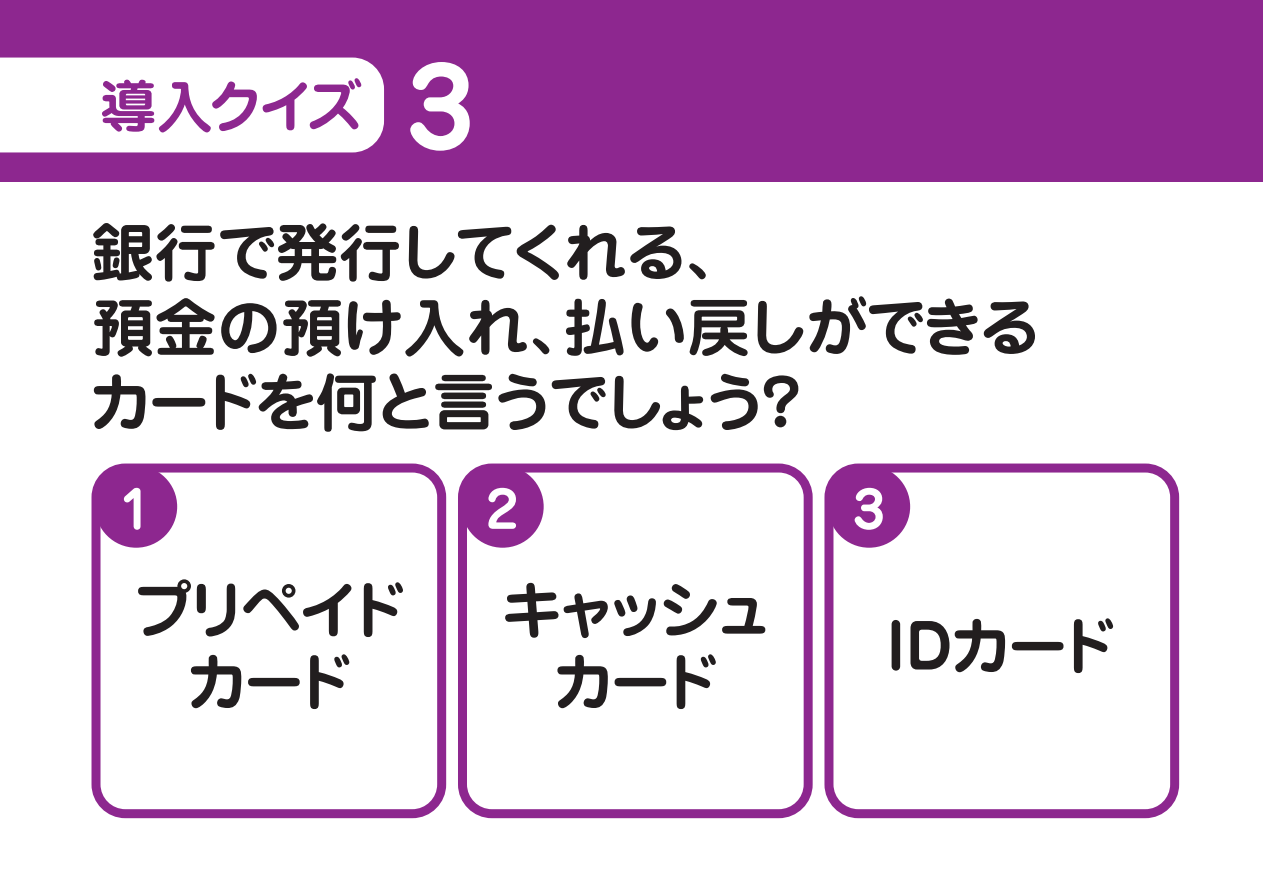
<style>
.page{position:relative;width:1263px;height:893px;background:#fff}
.page>*{position:absolute;margin:0;border:0;box-sizing:border-box;transform-origin:0 0}
.t1{font:700 107.55px "Jun 501 Pro";color:#fff}
.t2{font:700 63px/75px "Jun 501 Pro";letter-spacing:-.075em;color:#221e1f}
.t3{font:700 61.5px/72px "Jun 501 Pro";letter-spacing:-.12em;color:#221e1f;text-align:center}
.t4{font:700 56.25px "Jun 501 Pro";letter-spacing:-.1em;color:#8d278f}
.t5{font:700 50.85px "Jun 501 Pro";color:#fff}
</style>
<div class="page">
<div style="left:824px;top:463px;width:355px;height:355px;border:9px solid #8d278f;border-radius:29px"></div>
<div style="left:0;top:0;width:1263px;height:182px;background:#8d278f"></div>
<div style="left:0;top:58px;width:384px;height:94px;background:#fff"></div>
<div style="left:92px;top:463px;width:354px;height:355px;border:9px solid #8d278f;border-radius:29px"></div>
<div style="left:458px;top:463px;width:355px;height:355px;border:9px solid #8d278f;border-radius:29px"></div>
<div style="left:95px;top:466px;width:82px;height:82px;background:#8d278f;border-radius:50%"></div>
<div style="left:462px;top:466px;width:82px;height:82px;background:#8d278f;border-radius:50%"></div>
<div style="left:828px;top:466px;width:82px;height:82px;background:#8d278f;border-radius:50%"></div>
<p class="t4" style="left:100px;top:62px;width:263px">導入クイズ</p>
<h1 class="t1" style="left:406px;top:23px;width:69px">3</h1>
<p class="t2" style="left:89px;top:209px;width:953px">銀行で発行してくれる、<br>預金の預け入れ、払い戻しができるカードを何と言うでしょう？</p>
<p class="t5" style="left:120px;top:469px;width:34px">1</p>
<p class="t5" style="left:486px;top:469px;width:34px">2</p>
<p class="t5" style="left:853px;top:469px;width:34px">3</p>
<p class="t3" style="left:131px;top:568px;width:279px">プリペイドカード</p>
<p class="t3" style="left:501px;top:568px;width:275px">キャッシュカード</p>
<p class="t3" style="left:886px;top:604px;width:234px">IDカード</p>
</div>
